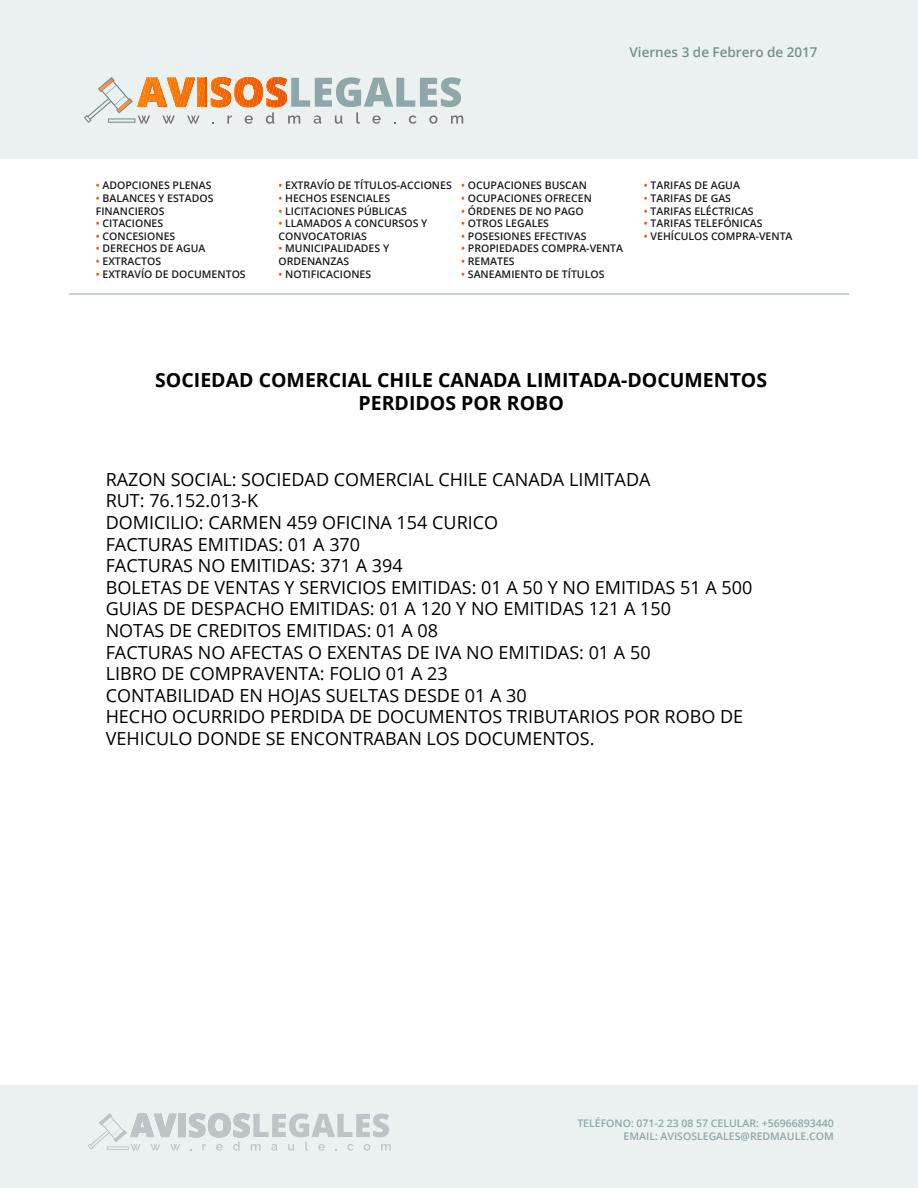
<style>
.page{position:relative;width:918px;height:1188px;background:#fff}
.page>*{position:absolute;margin:0;border:0;box-sizing:border-box;transform-origin:0 0}
.t1{font:700 19.5px/23.4px "Open Sans";color:#000;text-align:center}
.t2{font:18px/21.6px "Open Sans";color:#000}
.t3{font:600 13.5px "Open Sans";color:#7a8d8e}
.t4{font:600 10.5px/12.6px "Open Sans";color:#1b1b1b}
.t5{font:600 10.5px/12.6px "Open Sans";color:#8fa7a8;text-align:right}
.s1{color:#f25300}
</style>
<div class="page">
<div style="left:0;top:0;width:918px;height:159px;background:#ebf0f1"></div>
<svg style="left:84px;top:77px;width:379px;height:47px"></svg>
<svg style="left:108px;top:118px;width:27px;height:5px"></svg>
<div style="left:0;top:1086px;width:918px;height:102px;background:#ebf0f1"></div>
<svg style="left:88px;top:1113px;width:303px;height:38px"></svg>
<svg style="left:107px;top:1146px;width:22px;height:4px"></svg>
<hr style="left:69px;top:294px;width:780px;height:1px;background:#8fa7a8">
<p class="t3" style="left:630px;top:43px;width:190px">Viernes 3 de Febrero de 2017</p>
<p class="t4" style="left:96px;top:179px;width:117px"><span class="s1">•</span> ADOPCIONES PLENAS</p>
<p class="t4" style="left:96px;top:192px;width:119px"><span class="s1">•</span> BALANCES Y ESTADOS<br>FINANCIEROS</p>
<p class="t4" style="left:96px;top:217px;width:69px"><span class="s1">•</span> CITACIONES</p>
<p class="t4" style="left:96px;top:230px;width:81px"><span class="s1">•</span> CONCESIONES</p>
<p class="t4" style="left:96px;top:242px;width:111px"><span class="s1">•</span> DERECHOS DE AGUA</p>
<p class="t4" style="left:96px;top:255px;width:67px"><span class="s1">•</span> EXTRACTOS</p>
<p class="t4" style="left:96px;top:267px;width:151px"><span class="s1">•</span> EXTRAVÍO DE DOCUMENTOS</p>
<p class="t4" style="left:279px;top:179px;width:175px"><span class="s1">•</span> EXTRAVÍO DE TÍTULOS-ACCIONES</p>
<p class="t4" style="left:279px;top:192px;width:113px"><span class="s1">•</span> HECHOS ESENCIALES</p>
<p class="t4" style="left:279px;top:204px;width:130px"><span class="s1">•</span> LICITACIONES PÚBLICAS</p>
<p class="t4" style="left:279px;top:217px;width:150px"><span class="s1">•</span> LLAMADOS A CONCURSOS Y<br>CONVOCATORIAS</p>
<p class="t4" style="left:279px;top:242px;width:112px"><span class="s1">•</span> MUNICIPALIDADES Y<br>ORDENANZAS</p>
<p class="t4" style="left:279px;top:267px;width:94px"><span class="s1">•</span> NOTIFICACIONES</p>
<p class="t4" style="left:461px;top:179px;width:127px"><span class="s1">•</span> OCUPACIONES BUSCAN</p>
<p class="t4" style="left:461px;top:192px;width:132px"><span class="s1">•</span> OCUPACIONES OFRECEN</p>
<p class="t4" style="left:461px;top:204px;width:124px"><span class="s1">•</span> ÓRDENES DE NO PAGO</p>
<p class="t4" style="left:461px;top:217px;width:89px"><span class="s1">•</span> OTROS LEGALES</p>
<p class="t4" style="left:461px;top:230px;width:127px"><span class="s1">•</span> POSESIONES EFECTIVAS</p>
<p class="t4" style="left:461px;top:242px;width:163px"><span class="s1">•</span> PROPIEDADES COMPRA-VENTA</p>
<p class="t4" style="left:461px;top:255px;width:55px"><span class="s1">•</span> REMATES</p>
<p class="t4" style="left:461px;top:267px;width:145px"><span class="s1">•</span> SANEAMIENTO DE TÍTULOS</p>
<p class="t4" style="left:644px;top:179px;width:98px"><span class="s1">•</span> TARIFAS DE AGUA</p>
<p class="t4" style="left:644px;top:192px;width:89px"><span class="s1">•</span> TARIFAS DE GAS</p>
<p class="t4" style="left:644px;top:204px;width:111px"><span class="s1">•</span> TARIFAS ELÉCTRICAS</p>
<p class="t4" style="left:644px;top:217px;width:120px"><span class="s1">•</span> TARIFAS TELEFÓNICAS</p>
<p class="t4" style="left:644px;top:230px;width:150px"><span class="s1">•</span> VEHÍCULOS COMPRA-VENTA</p>
<p class="t1" style="left:155px;top:368px;width:613px">SOCIEDAD COMERCIAL CHILE CANADA LIMITADA-DOCUMENTOS<br>PERDIDOS POR ROBO</p>
<p class="t2" style="left:106px;top:468px;width:648px">RAZON SOCIAL: SOCIEDAD COMERCIAL CHILE CANADA LIMITADA<br>RUT: 76.152.013-K<br>DOMICILIO: CARMEN 459 OFICINA 154 CURICO<br>FACTURAS EMITIDAS: 01 A 370<br>FACTURAS NO EMITIDAS: 371 A 394<br>BOLETAS DE VENTAS Y SERVICIOS EMITIDAS: 01 A 50 Y NO EMITIDAS 51 A 500<br>GUIAS DE DESPACHO EMITIDAS: 01 A 120 Y NO EMITIDAS 121 A 150<br>NOTAS DE CREDITOS EMITIDAS: 01 A 08<br>FACTURAS NO AFECTAS O EXENTAS DE IVA NO EMITIDAS: 01 A 50<br>LIBRO DE COMPRAVENTA: FOLIO 01 A 23<br>CONTABILIDAD EN HOJAS SUELTAS DESDE 01 A 30<br>HECHO OCURRIDO PERDIDA DE DOCUMENTOS TRIBUTARIOS POR ROBO DE VEHICULO DONDE SE ENCONTRABAN LOS DOCUMENTOS.</p>
<p class="t5" style="left:577px;top:1117px;width:258px">TELÉFONO: 071-2 23 08 57 CELULAR: +56966893440<br>EMAIL: AVISOSLEGALES@REDMAULE.COM</p>
</div>
